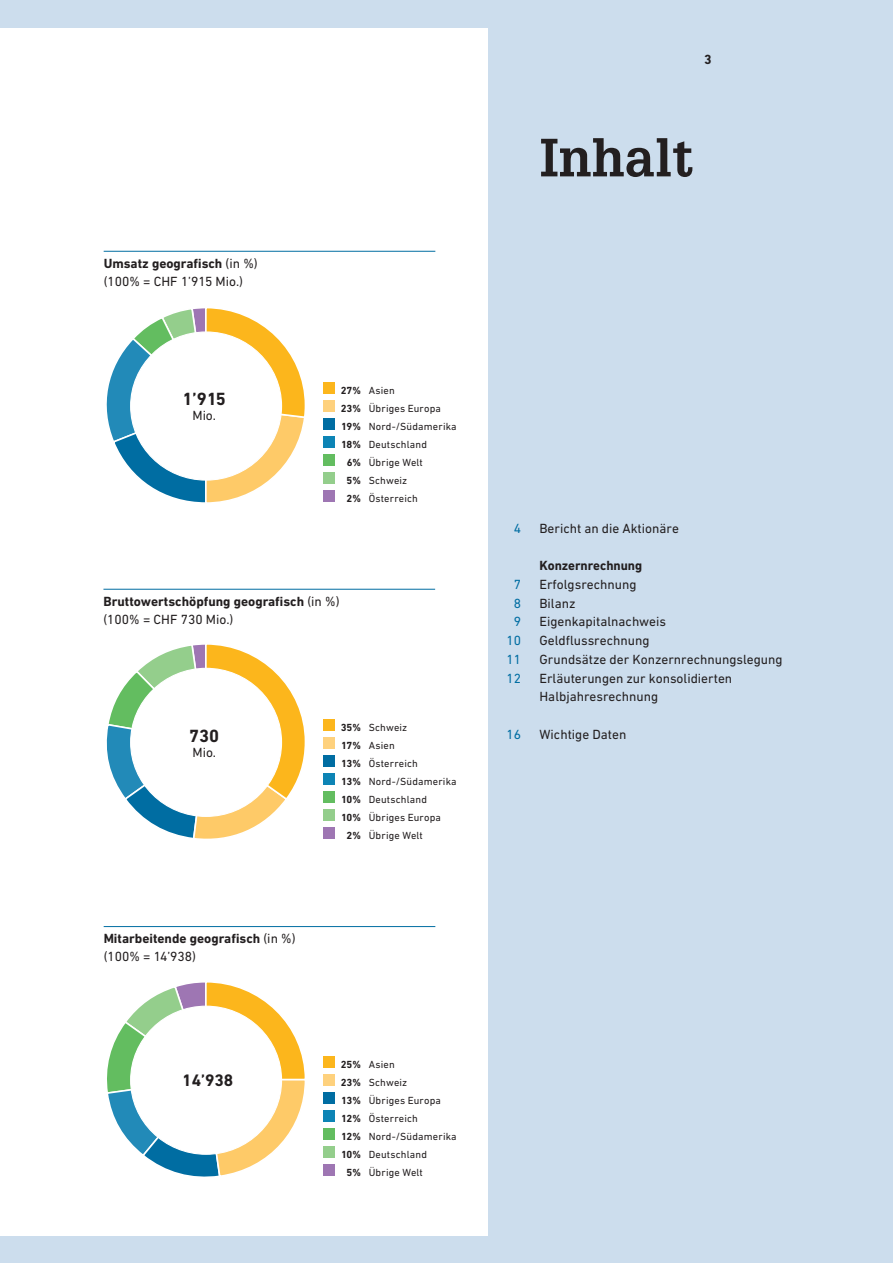
<style>
.page{position:relative;width:893px;height:1263px;background:#ccdded}
.page>*{position:absolute;margin:0;border:0;box-sizing:border-box;transform-origin:0 0}
.t1{font:700 52.5px "Glypha LT Pro";color:#231f20}
.t2{font:700 18px "DIN Next W1 G";color:#231f20}
.t3{font:700 16.95px "DIN Next W1 G";color:#231f20}
.t4{font:13.5px/18.8px "DIN Next W1 G";color:#231f20}
.t5{font:700 13.5px/18px "DIN Next W1 G";color:#231f20}
.t6{font:13.5px "DIN Next W1 G";color:#006da2}
.t7{font:10.5px "DIN Next W1 G";letter-spacing:.015em;color:#231f20}
.s1{font-weight:700}
.s2{font-weight:400}
</style>
<div class="page">
<div style="left:0;top:28px;width:488px;height:1208px;background:#fff"></div>
<svg style="left:107px;top:982px;width:198px;height:195px"></svg>
<svg style="left:106px;top:644px;width:199px;height:195px"></svg>
<svg style="left:106px;top:308px;width:199px;height:195px"></svg>
<hr style="left:104px;top:251px;width:331px;height:1px;background:#006da2">
<hr style="left:103px;top:589px;width:332px;height:1px;background:#006da2">
<hr style="left:104px;top:926px;width:331px;height:1px;background:#006da2">
<div style="left:324px;top:383px;width:11px;height:11px;background:#fcb61c"></div>
<div style="left:324px;top:401px;width:11px;height:11px;background:#fed17d"></div>
<div style="left:324px;top:419px;width:11px;height:11px;background:#006da2"></div>
<div style="left:324px;top:437px;width:11px;height:11px;background:#0d84b5"></div>
<div style="left:324px;top:455px;width:11px;height:11px;background:#63bd60"></div>
<div style="left:324px;top:473px;width:11px;height:11px;background:#94ce8c"></div>
<div style="left:324px;top:491px;width:11px;height:11px;background:#9e76b3"></div>
<div style="left:324px;top:720px;width:11px;height:11px;background:#fcb61c"></div>
<div style="left:324px;top:738px;width:11px;height:11px;background:#fed17d"></div>
<div style="left:324px;top:756px;width:11px;height:11px;background:#006da2"></div>
<div style="left:324px;top:774px;width:11px;height:11px;background:#0d84b5"></div>
<div style="left:324px;top:792px;width:11px;height:11px;background:#63bd60"></div>
<div style="left:324px;top:810px;width:11px;height:11px;background:#94ce8c"></div>
<div style="left:324px;top:828px;width:11px;height:11px;background:#9e76b3"></div>
<div style="left:324px;top:1057px;width:11px;height:11px;background:#fcb61c"></div>
<div style="left:324px;top:1075px;width:11px;height:11px;background:#fed17d"></div>
<div style="left:324px;top:1093px;width:11px;height:11px;background:#006da2"></div>
<div style="left:324px;top:1111px;width:11px;height:11px;background:#0d84b5"></div>
<div style="left:324px;top:1129px;width:11px;height:11px;background:#63bd60"></div>
<div style="left:324px;top:1147px;width:11px;height:11px;background:#94ce8c"></div>
<div style="left:324px;top:1165px;width:11px;height:11px;background:#9e76b3"></div>
<p class="t4" style="left:104px;top:254px;width:156px;line-height:18px"><span class="s1">Umsatz geografisch</span> (in %) (100% = CHF 1’915 Mio.)</p>
<h2 class="t2" style="left:183px;top:388px;width:45px">1’915</h2>
<p class="t4" style="left:193px;top:405px;width:25px">Mio.</p>
<p class="t7" style="left:341px;top:384px;width:56px"><span class="s1">27%</span> Asien</p>
<p class="t7" style="left:341px;top:402px;width:102px"><span class="s1">23%</span> Übriges Europa</p>
<p class="t7" style="left:341px;top:420px;width:117px"><span class="s1">19%</span> Nord-/Südamerika</p>
<p class="t7" style="left:341px;top:438px;width:88px"><span class="s1">18%</span> Deutschland</p>
<p class="t7" style="left:347px;top:456px;width:78px"><span class="s1">6%</span> Übrige Welt</p>
<p class="t7" style="left:347px;top:474px;width:62px"><span class="s1">5%</span> Schweiz</p>
<p class="t7" style="left:347px;top:492px;width:73px"><span class="s1">2%</span> Österreich</p>
<p class="t5" style="left:103px;top:592px;width:238px">Bruttowertschöpfung geografisch <span class="s2">(in %) (100% = CHF 730 Mio.)</span></p>
<h2 class="t2" style="left:189px;top:725px;width:32px">730</h2>
<p class="t4" style="left:193px;top:743px;width:25px">Mio.</p>
<p class="t5" style="left:104px;top:929px;width:193px">Mitarbeitende geografisch <span class="s2">(in %) (100% = 14’938)</span></p>
<h3 class="t3" style="left:182px;top:1070px;width:53px">14’938</h3>
<p class="t7" style="left:341px;top:721px;width:68px"><span class="s1">35%</span> Schweiz</p>
<p class="t7" style="left:341px;top:739px;width:55px"><span class="s1">17%</span> Asien</p>
<p class="t7" style="left:341px;top:757px;width:78px"><span class="s1">13%</span> Österreich</p>
<p class="t7" style="left:341px;top:775px;width:117px"><span class="s1">13%</span> Nord-/Südamerika</p>
<p class="t7" style="left:341px;top:793px;width:88px"><span class="s1">10%</span> Deutschland</p>
<p class="t7" style="left:341px;top:811px;width:101px"><span class="s1">10%</span> Übriges Europa</p>
<p class="t7" style="left:347px;top:829px;width:78px"><span class="s1">2%</span> Übrige Welt</p>
<p class="t7" style="left:341px;top:1058px;width:55px"><span class="s1">25%</span> Asien</p>
<p class="t7" style="left:341px;top:1076px;width:68px"><span class="s1">23%</span> Schweiz</p>
<p class="t7" style="left:341px;top:1094px;width:101px"><span class="s1">13%</span> Übriges Europa</p>
<p class="t7" style="left:341px;top:1112px;width:78px"><span class="s1">12%</span> Österreich</p>
<p class="t7" style="left:341px;top:1130px;width:117px"><span class="s1">12%</span> Nord-/Südamerika</p>
<p class="t7" style="left:341px;top:1148px;width:88px"><span class="s1">10%</span> Deutschland</p>
<p class="t7" style="left:347px;top:1166px;width:78px"><span class="s1">5%</span> Übrige Welt</p>
<p class="t5" style="left:704px;top:50px;width:9px">3</p>
<h1 class="t1" style="left:540px;top:125px;width:155px">Inhalt</h1>
<p class="t6" style="left:514px;top:520px;width:9px">4</p>
<p class="t4" style="left:539px;top:518px;width:141px">Bericht an die Aktionäre</p>
<p class="t5" style="left:539px;top:556px;width:104px">Konzernrechnung</p>
<p class="t6" style="left:514px;top:576px;width:9px">7</p>
<p class="t4" style="left:539px;top:575px;width:99px">Erfolgsrechnung</p>
<p class="t6" style="left:514px;top:595px;width:9px">8</p>
<p class="t4" style="left:539px;top:593px;width:38px">Bilanz</p>
<p class="t6" style="left:514px;top:614px;width:9px">9</p>
<p class="t4" style="left:539px;top:612px;width:128px">Eigenkapitalnachweis</p>
<p class="t6" style="left:506px;top:633px;width:16px">10</p>
<p class="t4" style="left:539px;top:631px;width:112px">Geldflussrechnung</p>
<p class="t6" style="left:506px;top:651px;width:16px">11</p>
<p class="t4" style="left:539px;top:650px;width:245px">Grundsätze der Konzernrechnungslegung</p>
<p class="t6" style="left:506px;top:670px;width:16px">12</p>
<p class="t4" style="left:539px;top:668px;width:194px">Erläuterungen zur konsolidierten<br>Halbjahresrechnung</p>
<p class="t6" style="left:506px;top:726px;width:16px">16</p>
<p class="t4" style="left:539px;top:725px;width:88px">Wichtige Daten</p>
</div>
